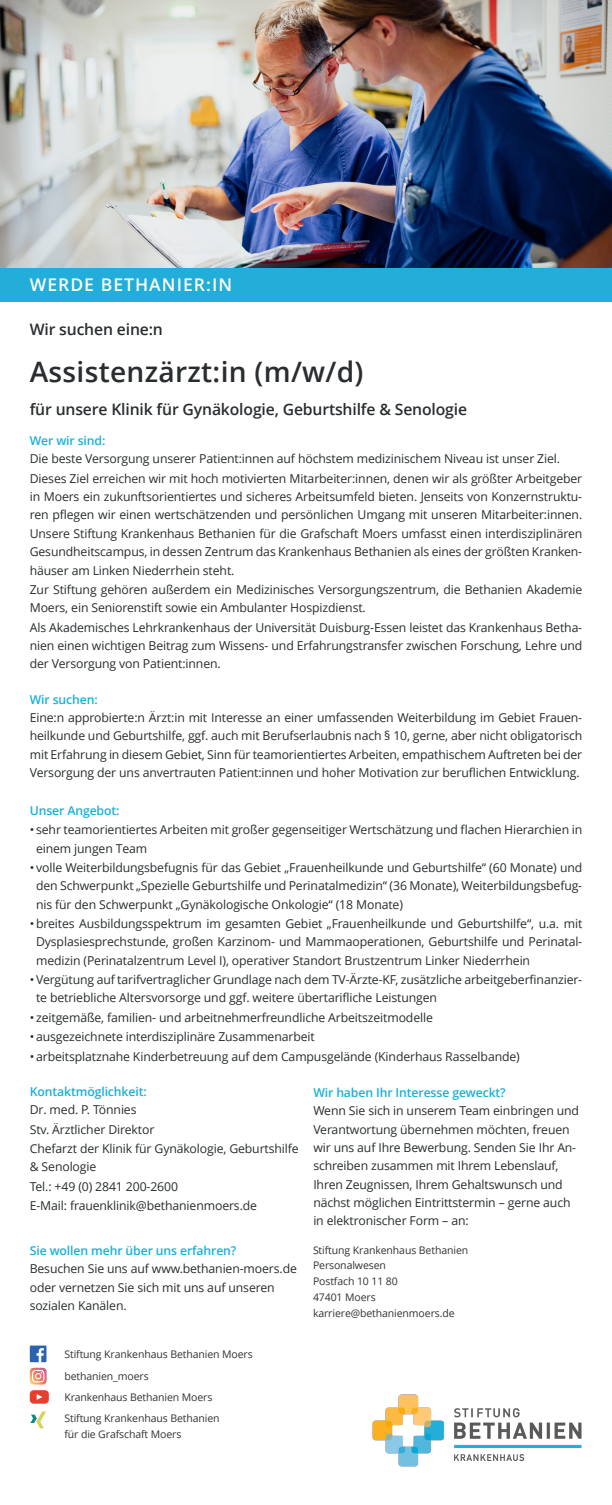
<style>
.page{position:relative;width:612px;height:1505px;background:#fff}
.page>*{position:absolute;margin:0;border:0;box-sizing:border-box;transform-origin:0 0}
.Headline__80pt{font:600 28.14px "Open Sans";letter-spacing:.01em;color:#292d2f}
.Headline__Versalien__blauer_Balken{font:600 17.5px "Open Sans";letter-spacing:.06em;color:#fff}
.Headline__80pt-2{font:600 15.75px "Open Sans";letter-spacing:-.01em;color:#292d2f}
.Fliesstext{font:12.25px/18.4px "Open Sans";letter-spacing:-.01em;color:#292d2f}
.Subhead{font:600 12.25px "Open Sans";letter-spacing:-.01em;color:#18b1d8}
.Fliesstext-2{font:600 12.25px "Open Sans";letter-spacing:-.01em;color:#18b1d8}
.Adresse{font:10.5px/15.7px "Open Sans";letter-spacing:-.01em;color:#333}
</style>
<div class="page">
<img style="left:372px;top:1394px;width:210px;height:73px">
<div style="left:0;top:267px;width:612px;height:35px;background:#22aed8"></div>
<svg style="left:30px;top:1411px;width:16px;height:17px"></svg>
<div style="left:30px;top:1346px;width:16px;height:16px;background:#2b63ae"></div>
<svg style="left:37px;top:1348px;width:7px;height:14px"></svg>
<svg style="left:30px;top:1368px;width:19px;height:36px"></svg>
<img style="left:0;top:0;width:612px;height:267px">
<p class="Headline__Versalien__blauer_Balken" style="left:30px;top:273px;width:204px">WERDE BETHANIER:IN</p>
<p class="Headline__80pt-2" style="left:30px;top:319px;width:135px">Wir suchen eine:n</p>
<p class="Headline__80pt" style="left:30px;top:353px;width:335px">Assistenzärzt:in (m/w/d)</p>
<p class="Headline__80pt-2" style="left:30px;top:398px;width:439px">für unsere Klinik für Gynäkologie, Geburtshilfe &amp; Senologie</p>
<p class="Subhead" style="left:30px;top:432px;width:77px">Wer wir sind:</p>
<p class="Fliesstext" style="left:30px;top:449px;width:532px">Die beste Versorgung unserer Patient:innen auf höchstem medizinischem Niveau ist unser Ziel.</p>
<p class="Fliesstext" style="left:30px;top:469px;width:554px;text-align:justify">Dieses Ziel erreichen wir mit hoch motivierten Mitarbeiter:innen, denen wir als größter Arbeitgeber in Moers ein zukunftsorientiertes und sicheres Arbeitsumfeld bieten. Jenseits von Konzernstruktu&shy;ren pflegen wir einen wertschätzenden und persönlichen Umgang mit unseren Mitarbeiter:innen.<br>Unsere Stiftung Krankenhaus Bethanien für die Grafschaft Moers umfasst einen interdisziplinären Gesundheitscampus, in dessen Zentrum das Krankenhaus Bethanien als eines der größten Kranken&shy;häuser am Linken Niederrhein steht.</p>
<p class="Fliesstext" style="left:30px;top:580px;width:554px">Zur Stiftung gehören außerdem ein Medizinisches Versorgungszentrum, die Bethanien Akademie<br>Moers, ein Seniorenstift sowie ein Ambulanter Hospizdienst.</p>
<p class="Fliesstext" style="left:30px;top:618px;width:554px;text-align:justify">Als Akademisches Lehrkrankenhaus der Universität Duisburg-Essen leistet das Krankenhaus Betha&shy;nien einen wichtigen Beitrag zum Wissens- und Erfahrungstransfer zwischen Forschung, Lehre und der Versorgung von Patient:innen.</p>
<p class="Subhead" style="left:30px;top:691px;width:70px">Wir suchen:</p>
<p class="Fliesstext" style="left:30px;top:708px;width:554px;text-align:justify">Eine:n approbierte:n Ärzt:in mit Interesse an einer umfassenden Weiterbildung im Gebiet Frauen&shy;heilkunde und Geburtshilfe, ggf. auch mit Berufserlaubnis nach § 10, gerne, aber nicht obligatorisch mit Erfahrung in diesem Gebiet, Sinn für teamorientiertes Arbeiten, empathischem Auftreten bei der Versorgung der uns anvertrauten Patient:innen und hoher Motivation zur beruflichen Entwicklung.</p>
<p class="Fliesstext-2" style="left:30px;top:802px;width:91px">Unser Angebot:</p>
<p class="Fliesstext" style="left:36px;top:820px;width:548px;text-indent:-6px">• sehr teamorientiertes Arbeiten mit großer gegenseitiger Wertschätzung und flachen Hierarchien in einem jungen Team</p>
<p class="Fliesstext" style="left:36px;top:858px;width:548px;text-align:justify;text-indent:-6px">• volle Weiterbildungsbefugnis für das Gebiet „Frauenheilkunde und Geburtshilfe“ (60 Monate) und den Schwerpunkt „Spezielle Geburtshilfe und Perinatalmedizin“ (36 Monate), Weiterbildungsbefug&shy;nis für den Schwerpunkt „Gynäkologische Onkologie“ (18 Monate)</p>
<p class="Fliesstext" style="left:36px;top:914px;width:548px;text-align:justify;text-indent:-6px">• breites Ausbildungsspektrum im gesamten Gebiet „Frauenheilkunde und Geburtshilfe“, u.a. mit Dysplasiesprechstunde, großen Karzinom- und Mammaoperationen, Geburtshilfe und Perinatal&shy;medizin (Perinatalzentrum Level I), operativer Standort Brustzentrum Linker Niederrhein</p>
<p class="Fliesstext" style="left:36px;top:970px;width:548px;text-indent:-6px">• Vergütung auf tarifvertraglicher Grundlage nach dem TV-Ärzte-KF, zusätzliche arbeitgeberfinanzier&shy;te betriebliche Altersvorsorge und ggf. weitere übertarifliche Leistungen</p>
<p class="Fliesstext" style="left:30px;top:1008px;width:405px">• zeitgemäße, familien- und arbeitnehmerfreundliche Arbeitszeitmodelle</p>
<p class="Fliesstext" style="left:30px;top:1027px;width:286px">• ausgezeichnete interdisziplinäre Zusammenarbeit</p>
<p class="Fliesstext" style="left:30px;top:1047px;width:491px">• arbeitsplatznahe Kinderbetreuung auf dem Campusgelände (Kinderhaus Rasselbande)</p>
<p class="Subhead" style="left:30px;top:1083px;width:118px">Kontaktmöglichkeit:</p>
<p class="Fliesstext" style="left:30px;top:1100px;width:108px">Dr. med. P. Tönnies</p>
<p class="Fliesstext" style="left:30px;top:1120px;width:126px">Stv. Ärztlicher Direktor</p>
<p class="Fliesstext" style="left:30px;top:1139px;width:270px">Chefarzt der Klinik für Gynäkologie, Geburtshilfe &amp; Senologie</p>
<p class="Fliesstext" style="left:30px;top:1177px;width:150px">Tel.: +49 (0) 2841 200-2600</p>
<p class="Fliesstext" style="left:30px;top:1196px;width:229px">E-Mail: frauenklinik@bethanienmoers.de</p>
<p class="Subhead" style="left:30px;top:1242px;width:208px">Sie wollen mehr über uns erfahren?</p>
<p class="Fliesstext" style="left:30px;top:1259px;width:269px">Besuchen Sie uns auf www.bethanien-moers.de oder vernetzen Sie sich mit uns auf unseren sozialen Kanälen.</p>
<p class="Adresse" style="left:64px;top:1346px;width:190px">Stiftung Krankenhaus Bethanien Moers</p>
<p class="Adresse" style="left:64px;top:1368px;width:86px">bethanien_moers</p>
<p class="Adresse" style="left:64px;top:1389px;width:150px">Krankenhaus Bethanien Moers</p>
<p class="Adresse" style="left:64px;top:1410px;width:157px">Stiftung Krankenhaus Bethanien für die Grafschaft Moers</p>
<p class="Subhead" style="left:313px;top:1084px;width:194px">Wir haben Ihr Interesse geweckt?</p>
<p class="Fliesstext" style="left:313px;top:1101px;width:267px">Wenn Sie sich in unserem Team einbringen und Verantwortung übernehmen möchten, freuen wir uns auf Ihre Bewerbung. Senden Sie Ihr An&shy;schreiben zusammen mit Ihrem Lebenslauf, Ihren Zeugnissen, Ihrem Gehaltswunsch und nächst möglichen Eintrittstermin – gerne auch in elektronischer Form – an:</p>
<p class="Adresse" style="left:313px;top:1242px;width:157px">Stiftung Krankenhaus Bethanien</p>
<p class="Adresse" style="left:313px;top:1257px;width:74px">Personalwesen</p>
<p class="Adresse" style="left:313px;top:1273px;width:86px">Postfach 10 11 80</p>
<p class="Adresse" style="left:313px;top:1289px;width:64px">47401 Moers</p>
<p class="Adresse" style="left:313px;top:1305px;width:143px">karriere@bethanienmoers.de</p>
</div>
